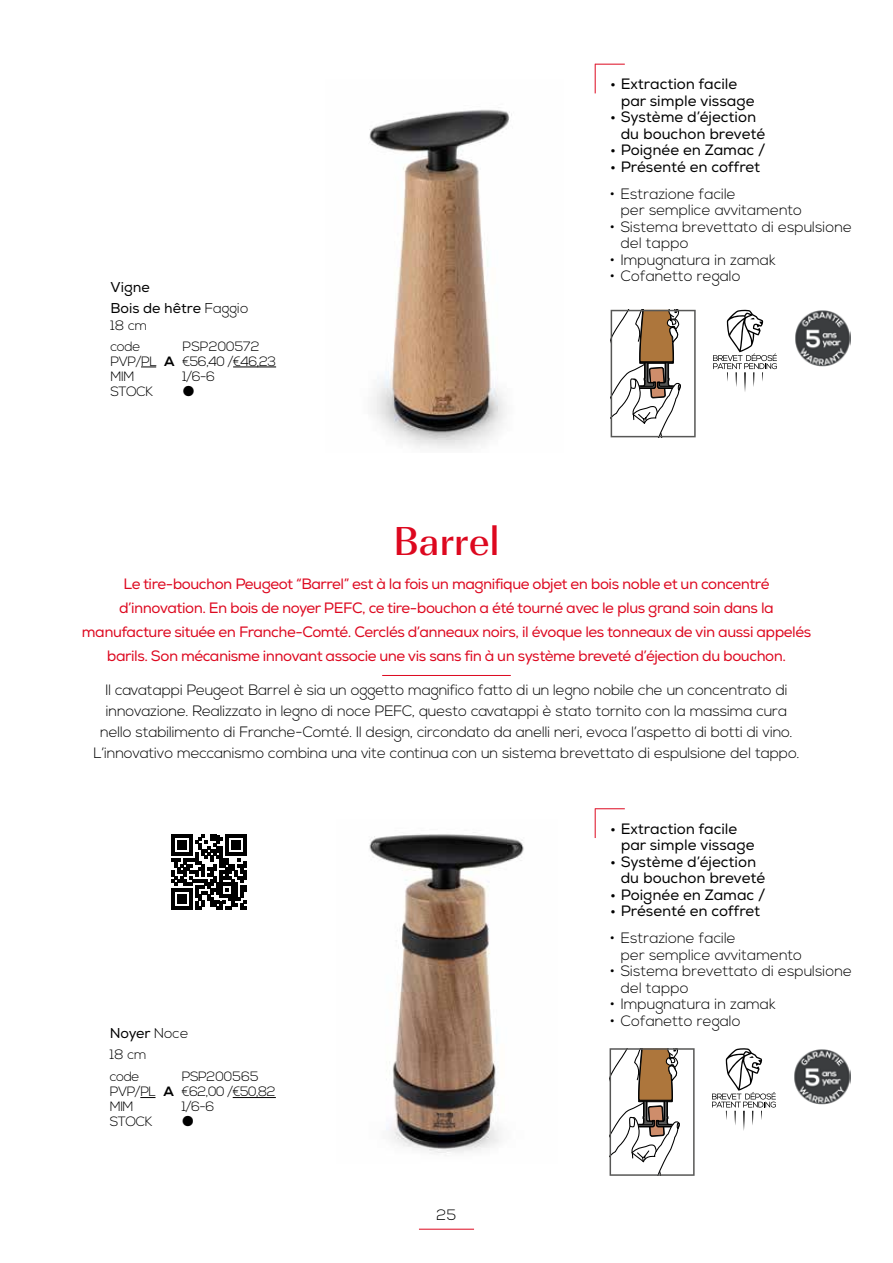
<style>
.page{position:relative;width:893px;height:1263px;background:#fff}
.page>*{position:absolute;margin:0;border:0;box-sizing:border-box;transform-origin:0 0}
.t1{font:500 42px "Imperial URW";color:#dd081f}
.t2{font:300 15px/16.5px "Nexa";letter-spacing:-.01em;color:#000}
.t3{font:15px/24px "Nexa";letter-spacing:-.03em;color:#dd081f;text-align:center}
.t4{font:15px/16.5px "Nexa";color:#000}
.t5{font:14.25px/21px "Nexa";color:#000}
.t6{font:14.25px "Segoe UI Symbol";color:#000}
.t7{font:300 13.5px/15px "Nexa";letter-spacing:-.04em;color:#000}
.s1{font-weight:300}
.s2{font-weight:700}
</style>
<div class="page">
<hr style="left:419px;top:1229px;width:55px;height:1px;background:#dd081f">
<img style="left:369px;top:109px;width:143px;height:340px">
<img style="left:369px;top:832px;width:155px;height:322px">
<hr style="left:595px;top:808px;width:1px;height:30px;background:#dd081f">
<hr style="left:595px;top:808px;width:30px;height:1px;background:#dd081f">
<svg style="left:595px;top:65px;width:1px;height:28px"></svg>
<hr style="left:595px;top:64px;width:30px;height:1px;background:#dd081f">
<svg style="left:712px;top:1048px;width:64px;height:83px"></svg>
<svg style="left:713px;top:309px;width:64px;height:83px"></svg>
<hr style="left:382px;top:675px;width:129px;height:1px;background:#dd081f">
<svg style="left:610px;top:1048px;width:85px;height:128px"></svg>
<svg style="left:611px;top:310px;width:85px;height:127px"></svg>
<svg style="left:171px;top:835px;width:75px;height:75px"></svg>
<svg style="left:141px;top:367px;width:15px;height:1px"></svg>
<hr style="left:233px;top:367px;width:43px;height:1px;background:#000">
<svg style="left:140px;top:1097px;width:15px;height:1px"></svg>
<hr style="left:233px;top:1097px;width:43px;height:1px;background:#000">
<img style="left:795px;top:310px;width:56px;height:56px">
<img style="left:794px;top:1049px;width:56px;height:56px">
<p class="t5" style="left:111px;top:277px;width:139px">Vigne<br>Bois de hêtre <span class="s1">Faggio</span></p>
<p class="t7" style="left:111px;top:316px;width:38px;line-height:20.7px">18 cm code</p>
<p class="t7" style="left:111px;top:339px;width:167px;text-indent:72px">PSP200572<br>PVP/PL <span class="s2">A</span> €56,40 /€46,23<br>MIM</p>
<p class="t7" style="left:183px;top:369px;width:34px">1/6-6</p>
<p class="t7" style="left:111px;top:384px;width:44px">STOCK</p>
<p class="t6" style="left:183px;top:382px;width:14px">●</p>
<h1 class="t1" style="left:393px;top:509px;width:108px">Barrel</h1>
<p class="t4" style="left:621px;top:76px;width:135px;text-indent:-10px">• Extraction facile par simple vissage</p>
<p class="t4" style="left:621px;top:109px;width:146px;text-indent:-10px">• Système d’éjection du bouchon breveté</p>
<p class="t4" style="left:610px;top:142px;width:157px">• Poignée en Zamac /</p>
<p class="t4" style="left:610px;top:158px;width:151px">• Présenté en coffret</p>
<p class="t2" style="left:621px;top:186px;width:183px;text-indent:-10px">• Estrazione facile<br>per semplice avvitamento</p>
<p class="t2" style="left:621px;top:219px;width:233px;text-indent:-10px">• Sistema brevettato di espulsione del tappo</p>
<p class="t2" style="left:610px;top:252px;width:167px">• Impugnatura in zamak</p>
<p class="t2" style="left:610px;top:268px;width:132px">• Cofanetto regalo</p>
<p class="t3" style="left:82px;top:572px;width:731px">Le tire-bouchon Peugeot “Barrel” est à la fois un magnifique objet en bois noble et un concentré d’innovation. En bois de noyer PEFC, ce tire-bouchon a été tourné avec le plus grand soin dans la manufacture située en Franche-Comté. Cerclés d’anneaux noirs, il évoque les tonneaux de vin aussi appelés barils. Son mécanisme innovant associe une vis sans fin à un système breveté d’éjection du bouchon.</p>
<p class="t2" style="left:93px;top:680px;width:708px;line-height:21px;text-align:center">Il cavatappi Peugeot Barrel è sia un oggetto magnifico fatto di un legno nobile che un concentrato di innovazione. Realizzato in legno di noce PEFC, questo cavatappi è stato tornito con la massima cura nello stabilimento di Franche-Comté. Il design, circondato da anelli neri, evoca l’aspetto di botti di vino.<br>L’innovativo meccanismo combina una vite continua con un sistema brevettato di espulsione del tappo.</p>
<p class="t5" style="left:110px;top:1023px;width:80px">Noyer <span class="s1">Noce</span></p>
<p class="t7" style="left:110px;top:1044px;width:38px;line-height:22.2px">18 cm code</p>
<p class="t7" style="left:110px;top:1070px;width:167px;text-indent:72px">PSP200565<br>PVP/PL <span class="s2">A</span> €62,00 /€50,82<br>MIM</p>
<p class="t7" style="left:182px;top:1100px;width:34px">1/6-6</p>
<p class="t7" style="left:110px;top:1115px;width:44px">STOCK</p>
<p class="t6" style="left:182px;top:1113px;width:14px">●</p>
<p class="t2" style="left:437px;top:1207px;width:21px">25</p>
<p class="t4" style="left:621px;top:820px;width:135px;text-indent:-10px">• Extraction facile par simple vissage</p>
<p class="t4" style="left:621px;top:853px;width:146px;text-indent:-10px">• Système d’éjection du bouchon breveté</p>
<p class="t4" style="left:610px;top:886px;width:157px">• Poignée en Zamac /</p>
<p class="t4" style="left:610px;top:903px;width:151px">• Présenté en coffret</p>
<p class="t2" style="left:621px;top:930px;width:183px;text-indent:-10px">• Estrazione facile<br>per semplice avvitamento</p>
<p class="t2" style="left:621px;top:963px;width:233px;text-indent:-10px">• Sistema brevettato di espulsione del tappo</p>
<p class="t2" style="left:610px;top:996px;width:167px">• Impugnatura in zamak</p>
<p class="t2" style="left:610px;top:1013px;width:132px">• Cofanetto regalo</p>
</div>
